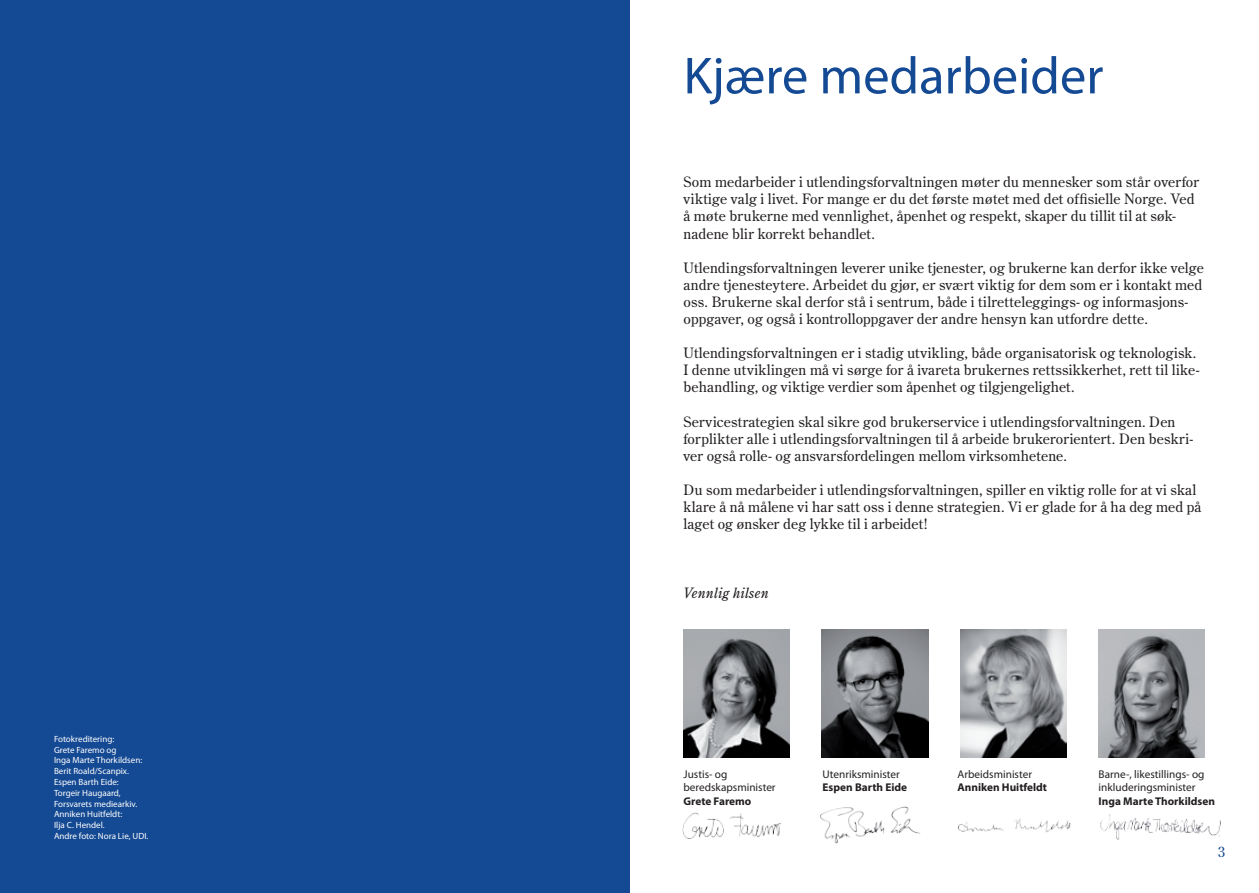
<style>
.page{position:relative;width:1259px;height:893px;background:#fff}
.page>*{position:absolute;margin:0;border:0;box-sizing:border-box;transform-origin:0 0}
.t1{font:52.5px "Myriad Pro";color:#144993}
.t2{font:14.25px/17.1px "Century Old Style Std";letter-spacing:.01em;color:#231f20}
.t3{font:italic 14.25px "Century Old Style Std";letter-spacing:.01em;color:#231f20}
.t4{font:14.25px "Century Old Style Std";color:#144993}
.t5{font:11.25px/13.5px "Myriad Pro";color:#231f20}
.t6{font:700 11.25px "Myriad Pro";color:#231f20}
.t7{font:9px/10.8px "Myriad Pro";color:#fff}
</style>
<div class="page">
<img style="left:822px;top:630px;width:106px;height:127px">
<img style="left:683px;top:630px;width:107px;height:127px">
<img style="left:1098px;top:630px;width:107px;height:127px">
<img style="left:960px;top:630px;width:106px;height:127px">
<div style="left:0;top:0;width:629px;height:893px;background:#144993"></div>
<img style="left:820px;top:806px;width:100px;height:38px">
<img style="left:682px;top:812px;width:99px;height:27px">
<img style="left:958px;top:818px;width:113px;height:15px">
<img style="left:1100px;top:814px;width:121px;height:26px">
<p class="t7" style="left:54px;top:733px;width:96px">Fotokreditering:<br>Grete Faremo og<br>Inga Marte Thorkildsen:<br>Berit Roald/Scanpix.<br>Espen Barth Eide:<br>Torgeir Haugaard,<br>Forsvarets mediearkiv.<br>Anniken Huitfeldt:<br>Ilja C. Hendel.<br>Andre foto: Nora Lie, UDI.</p>
<h1 class="t1" style="left:683px;top:47px;width:421px">Kjære medarbeider</h1>
<p class="t2" style="left:683px;top:173px;width:517px">Som medarbeider i utlendingsforvaltningen møter du mennesker som står overfor viktige valg i livet. For mange er du det første møtet med det offisielle Norge. Ved å møte brukerne med vennlighet, åpenhet og respekt, skaper du tillit til at søk&shy;nadene blir korrekt behandlet.</p>
<p class="t2" style="left:683px;top:259px;width:522px">Utlendingsforvaltningen leverer unike tjenester, og brukerne kan derfor ikke velge andre tjenesteytere. Arbeidet du gjør, er svært viktig for dem som er i kontakt med oss. Brukerne skal derfor stå i sentrum, både i tilretteleggings- og informasjons&shy;oppgaver, og også i kontrolloppgaver der andre hensyn kan utfordre dette.</p>
<p class="t2" style="left:683px;top:344px;width:517px">Utlendingsforvaltningen er i stadig utvikling, både organisatorisk og teknologisk.<br>I denne utviklingen må vi sørge for å ivareta brukernes rettssikkerhet, rett til like&shy;behandling, og viktige verdier som åpenhet og tilgjengelighet.</p>
<p class="t2" style="left:683px;top:413px;width:511px">Servicestrategien skal sikre god brukerservice i utlendingsforvaltningen. Den forplikter alle i utlendingsforvaltningen til å arbeide brukerorientert. Den beskri&shy;ver også rolle- og ansvarsfordelingen mellom virksomhetene.</p>
<p class="t2" style="left:683px;top:481px;width:519px">Du som medarbeider i utlendingsforvaltningen, spiller en viktig rolle for at vi skal klare å nå målene vi har satt oss i denne strategien. Vi er glade for å ha deg med på laget og ønsker deg lykke til i arbeidet!</p>
<p class="t3" style="left:683px;top:584px;width:87px">Vennlig hilsen</p>
<p class="t5" style="left:683px;top:767px;width:94px">Justis- og beredskapsminister</p>
<p class="t6" style="left:683px;top:793px;width:69px">Grete Faremo</p>
<p class="t5" style="left:822px;top:767px;width:79px">Utenriksminister</p>
<p class="t6" style="left:822px;top:780px;width:86px">Espen Barth Eide</p>
<p class="t5" style="left:957px;top:767px;width:76px">Arbeidsminister</p>
<p class="t6" style="left:957px;top:780px;width:91px">Anniken Huitfeldt</p>
<p class="t5" style="left:1098px;top:767px;width:107px">Barne-, likestillings- og inkluderingsminister</p>
<p class="t6" style="left:1098px;top:793px;width:118px">Inga Marte Thorkildsen</p>
<p class="t4" style="left:1218px;top:843px;width:9px">3</p>
</div>
